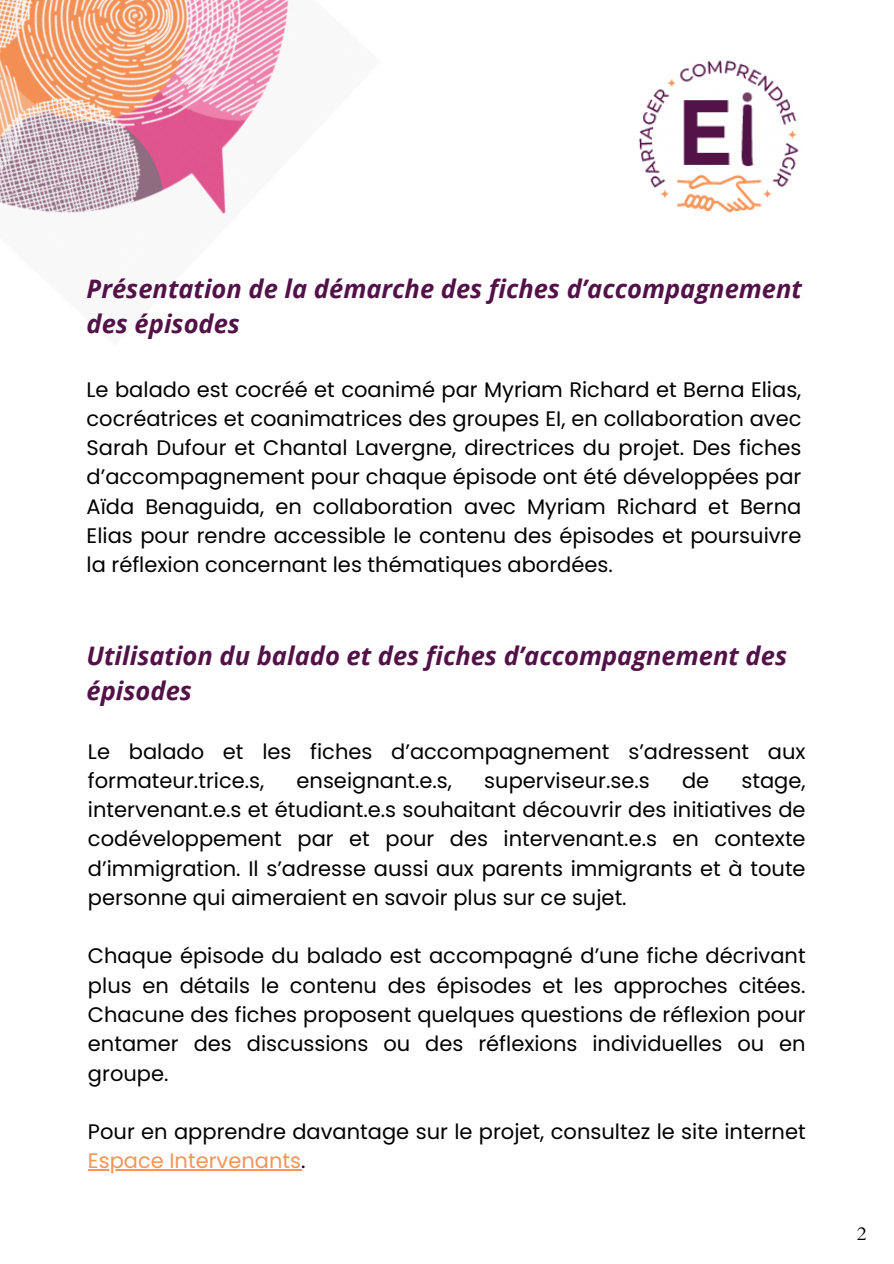
<style>
.page{position:relative;width:894px;height:1264px;background:#fff}
.page>*{position:absolute;margin:0;border:0;box-sizing:border-box;transform-origin:0 0}
.t1{font:italic 700 25.5px/34.8px "Open Sans";color:#521248}
.t2{font:21px/29.2px "Poppins";color:#000;text-align:justify}
.t3{font:21px "Poppins";color:#f79458}
.t4{font:18.9px "Cardo";color:#000}
.s1{color:#000}
</style>
<div class="page">
<img style="left:0;top:0;width:289px;height:215px">
<img style="left:632px;top:49px;width:172px;height:172px;border-radius:50%">
<hr style="left:88px;top:1169px;width:213px;height:1px;background:#f79458">
<p class="t1" style="left:86px;top:271px;width:716px">Présentation de la démarche des fiches d’accompagnement des épisodes</p>
<p class="t2" style="left:86px;top:374px;width:716px">Le balado est cocréé et coanimé par Myriam Richard et Berna Elias, cocréatrices et coanimatrices des groupes EI, en collaboration avec Sarah Dufour et Chantal Lavergne, directrices du projet. Des fiches d’accompagnement pour chaque épisode ont été développées par Aïda Benaguida, en collaboration avec Myriam Richard et Berna Elias pour rendre accessible le contenu des épisodes et poursuivre la réflexion concernant les thématiques abordées.</p>
<h1 class="t1" style="left:86px;top:638px;width:701px">Utilisation du balado et des fiches d’accompagnement des épisodes</h1>
<p class="t2" style="left:88px;top:736px;width:719px">Le balado et les fiches d’accompagnement s’adressent aux formateur.trice.s,</p>
<p class="t2" style="left:296px;top:766px;width:157px">enseignant.e.s,</p>
<p class="t2" style="left:484px;top:766px;width:167px">superviseur.se.s</p>
<p class="t2" style="left:681px;top:766px;width:29px">de</p>
<p class="t2" style="left:88px;top:766px;width:719px;text-indent:653px">stage, intervenant.e.s et étudiant.e.s souhaitant découvrir des initiatives de codéveloppement par et pour des intervenant.e.s en contexte d’immigration. Il s’adresse aussi aux parents immigrants et à toute personne qui aimeraient en savoir plus sur ce sujet.</p>
<p class="t2" style="left:88px;top:941px;width:719px">Chaque épisode du balado est accompagné d’une fiche décrivant plus en détails le contenu des épisodes et les approches citées.<br>Chacune des fiches proposent quelques questions de réflexion pour entamer des discussions ou des réflexions individuelles ou en groupe.</p>
<p class="t2" style="left:88px;top:1117px;width:719px">Pour en apprendre davantage sur le projet, consultez le site internet</p>
<p class="t3" style="left:88px;top:1146px;width:219px">Espace Intervenants<span class="s1">.</span></p>
<p class="t4" style="left:856px;top:1220px;width:11px">2</p>
</div>
